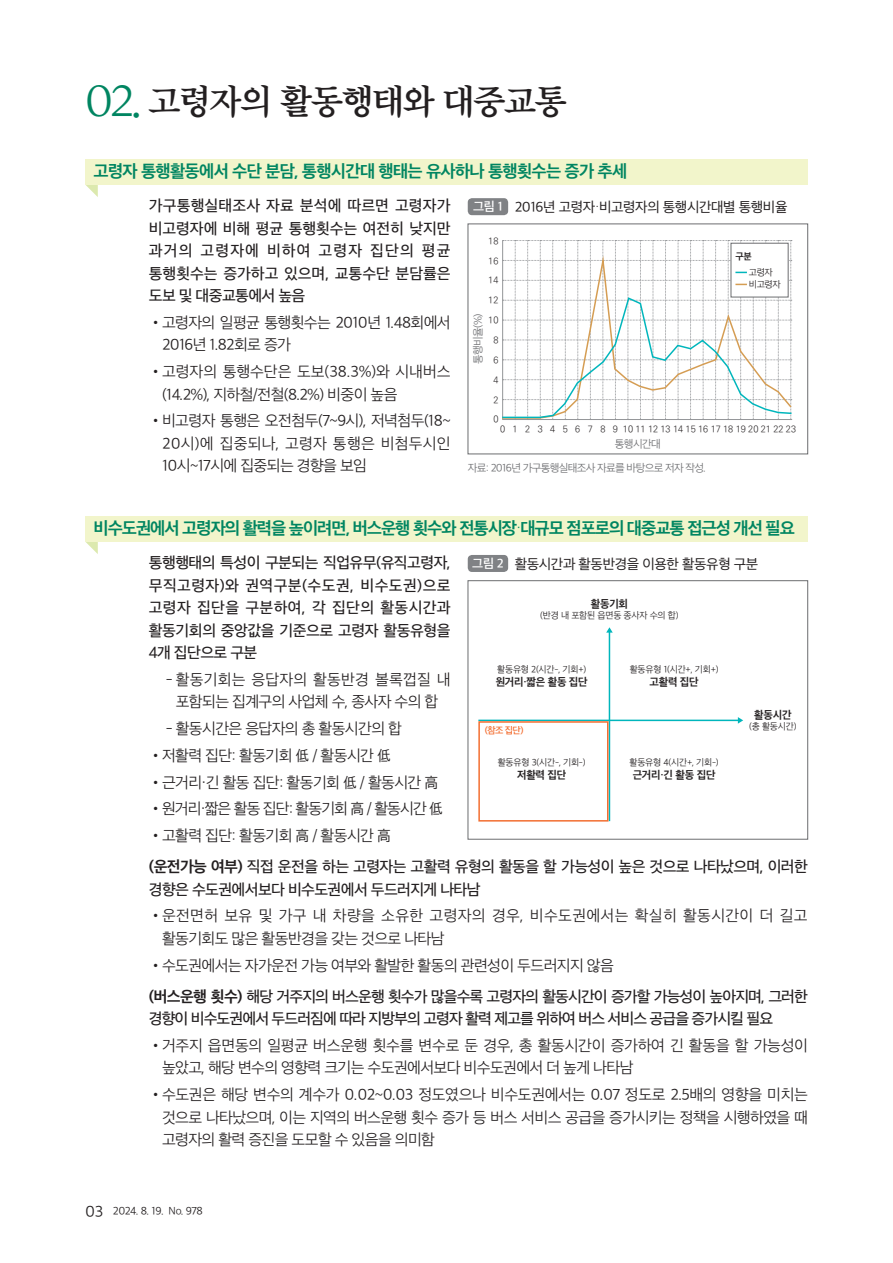
<style>
.page{position:relative;width:893px;height:1263px;background:#fff}
.page>*{position:absolute;margin:0;border:0;box-sizing:border-box;transform-origin:0 0}
.t1{font:34.5px "SD Myeongjo Neoa e Sm";letter-spacing:-.05em;color:#231f20}
.t2{font:16.5px "SD Gothic Neoa g Bd";letter-spacing:-.06em;color:#008561}
.t3{font:16.5px "SD Gothic Neoa g Bd";letter-spacing:-.04em;color:#008561}
.t4{font:15px/22.5px "SD Gothic Neoa c Lt";letter-spacing:-.04em;color:#231f20;text-align:justify}
.t5{font:15px/22.5px "SD Gothic Neoa e Md";letter-spacing:-.04em;color:#231f20;text-align:justify}
.t6{font:15px/22.5px "SD Gothic Neoa e Md";letter-spacing:-.06em;color:#231f20}
.t7{font:15px/22.5px "SD Gothic Neoa c Lt";letter-spacing:-.02em;color:#231f20}
.t8{font:15px/22.5px "SD Gothic Neoa c Lt";letter-spacing:.02em;color:#231f20}
.t9{font:15px/22.5px "SD Gothic Neoa c Lt";color:#231f20}
.t10{font:15px/22.5px "SD Gothic Neoa c Lt";letter-spacing:.015em;color:#231f20;text-align:center}
.t11{font:15px "SD Gothic Neoa c Lt";letter-spacing:-.06em;color:#231f20}
.t12{font:13.5px "SD Gothic Neoa d Rg";letter-spacing:-.025em;color:#231f20}
.t13{font:10.5px "SD Gothic Neoa c Lt";letter-spacing:-.06em;color:#6c6d70}
.t14{font:10.5px "SD Gothic Neoa g Bd";letter-spacing:-.02em;color:#231f20}
.t15{font:10.5px "SD Gothic Neoa c Lt";letter-spacing:-.035em;color:#231f20}
.t16{font:9px/12px "SD Gothic Neoa c Lt";letter-spacing:-.02em;color:#231f20}
.t17{font:9px "Ko Pub World Dotum PL";color:#231f20}
.t18{font:9px "SD Gothic Neoa f Sm";color:#f36e31}
.t19{font:9px "SD Gothic Neoa g Bd";color:#231f20}
.s1{font-family:"SD Myeongjo Neoa b Lt";font-size:45px;color:#008561}
.s2{font-family:"SD Gothic Neoa f Sm";font-size:12px;color:#fff}
.s3{font-family:"Ko Pub World Dotum";font-weight:300}
.s4{font-family:"SD Gothic Neoa g Bd"}
.s5{font-size:15px}
</style>
<div class="page">
<svg style="left:85px;top:184px;width:13px;height:13px"></svg>
<div style="left:85px;top:159px;width:723px;height:25px;background:#f2f5cb"></div>
<svg style="left:85px;top:541px;width:13px;height:13px"></svg>
<div style="left:85px;top:516px;width:723px;height:25px;background:#f2f5cb"></div>
<div style="left:468px;top:198px;width:40px;height:17px;background:#808285;border-radius:4px"></div>
<svg style="left:502px;top:240px;width:291px;height:180px"></svg>
<div style="left:468px;top:580px;width:340px;height:259px;border:1px solid #6c6d70"></div>
<div style="left:468px;top:555px;width:40px;height:17px;background:#808285;border-radius:4px"></div>
<hr style="left:478px;top:720px;width:262px;height:1px;background:#00b6bc">
<hr style="left:609px;top:630px;width:1px;height:191px;background:#00b6bc">
<svg style="left:738px;top:717px;width:5px;height:7px"></svg>
<svg style="left:606px;top:627px;width:7px;height:6px"></svg>
<div style="left:478px;top:721px;width:130px;height:100px;border:2px solid #f36e31"></div>
<h1 class="t1" style="left:85px;top:84px;width:483px"><span class="s1">02.</span> 고령자의 활동행태와 대중교통</h1>
<p class="t3" style="left:94px;top:163px;width:535px">고령자 통행활동에서 수단 분담, 통행시간대 행태는 유사하나 통행횟수는 증가 추세</p>
<p class="t5" style="left:149px;top:194px;width:303px">가구통행실태조사 자료 분석에 따르면 고령자가 비고령자에 비해 평균 통행횟수는 여전히 낮지만 과거의 고령자에 비하여 고령자 집단의 평균 통행횟수는 증가하고 있으며, 교통수단 분담률은 도보 및 대중교통에서 높음</p>
<p class="t4" style="left:162px;top:311px;width:290px;text-indent:-13px">•고령자의 일평균 통행횟수는 2010년 1.48회에서<br>2016년 1.82회로 증가</p>
<p class="t9" style="left:162px;top:360px;width:290px;text-indent:-13px">•고령자의 통행수단은 도보(38.3%)와 시내버스 (14.2%), 지하철/전철(8.2%) 비중이 높음</p>
<p class="t4" style="left:162px;top:410px;width:290px;text-indent:-13px">•비고령자 통행은 오전첨두(7~9시), 저녁첨두(18~ 20시)에 집중되나, 고령자 통행은 비첨두시인 10시~17시에 집중되는 경향을 보임</p>
<p class="t12" style="left:473px;top:200px;width:316px"><span class="s2">그림 1</span> 2016년 고령자<span class="s3">·</span>비고령자의 통행시간대별 통행비율</p>
<p class="t17" style="left:488px;top:235px;width:12px">18</p>
<p class="t17" style="left:488px;top:254px;width:12px">16</p>
<p class="t17" style="left:488px;top:274px;width:12px">14</p>
<p class="t17" style="left:488px;top:294px;width:12px">12</p>
<p class="t17" style="left:488px;top:314px;width:12px">10</p>
<p class="t17" style="left:493px;top:334px;width:7px">8</p>
<p class="t17" style="left:493px;top:354px;width:7px">6</p>
<p class="t17" style="left:493px;top:374px;width:7px">4</p>
<p class="t17" style="left:493px;top:393px;width:7px">2</p>
<p class="t17" style="left:493px;top:413px;width:7px">0</p>
<p class="t19" style="left:735px;top:251px;width:18px">구분</p>
<p class="t16" style="left:749px;top:266px;width:34px">고령자 비고령자</p>
<p class="t13" style="left:473px;top:364px;width:52px;rotate:-90deg">통행비율(%)</p>
<p class="t17" style="left:500px;top:423px;width:297px">0 1 2 3 4 5 6 7 8 9 1011121314151617181920212223</p>
<p class="t13" style="left:615px;top:439px;width:47px">통행시간대</p>
<p class="t13" style="left:468px;top:463px;width:240px">자료: 2016년 가구통행실태조사 자료를 바탕으로 저자 작성.</p>
<p class="t2" style="left:94px;top:520px;width:703px">비수도권에서 고령자의 활력을 높이려면, 버스운행 횟수와 전통시장<span class="s3">·</span>대규모 점포로의 대중교통 접근성 개선 필요</p>
<p class="t5" style="left:149px;top:551px;width:304px">통행행태의 특성이 구분되는 직업유무(유직고령자, 무직고령자)와 권역구분(수도권, 비수도권)으로 고령자 집단을 구분하여, 각 집단의 활동시간과 활동기회의 중앙값을 기준으로 고령자 활동유형을 4개 집단으로 구분</p>
<p class="t10" style="left:166px;top:668px;width:286px">- 활동기회는 응답자의 활동반경 볼록껍질 내 포함되는 집계구의 사업체 수, 종사자 수의 합</p>
<p class="t4" style="left:166px;top:717px;width:238px">- 활동시간은 응답자의 총 활동시간의 합</p>
<p class="t4" style="left:149px;top:744px;width:243px">•저활력 집단: 활동기회 低 / 활동시간 低</p>
<p class="t4" style="left:149px;top:771px;width:291px">•근거리·긴 활동 집단: 활동기회 低 / 활동시간 高</p>
<p class="t11" style="left:149px;top:801px;width:296px">•원거리·짧은 활동 집단: 활동기회 高 / 활동시간 低</p>
<p class="t4" style="left:149px;top:824px;width:243px">•고활력 집단: 활동기회 高 / 활동시간 高</p>
<p class="t5" style="left:149px;top:855px;width:661px"><span class="s4">(운전가능 여부)</span> 직접 운전을 하는 고령자는 고활력 유형의 활동을 할 가능성이 높은 것으로 나타났으며, 이러한 경향은 수도권에서보다 비수도권에서 두드러지게 나타남</p>
<p class="t8" style="left:162px;top:905px;width:647px;text-indent:-13px">•운전면허 보유 및 가구 내 차량을 소유한 고령자의 경우, 비수도권에서는 확실히 활동시간이 더 길고 활동기회도 많은 활동반경을 갖는 것으로 나타남</p>
<p class="t4" style="left:149px;top:954px;width:466px">•수도권에서는 자가운전 가능 여부와 활발한 활동의 관련성이 두드러지지 않음</p>
<p class="t6" style="left:149px;top:985px;width:661px"><span class="s4">(버스운행 횟수)</span> 해당 거주지의 버스운행 횟수가 많을수록 고령자의 활동시간이 증가할 가능성이 높아지며, 그러한 경향이 비수도권에서 두드러짐에 따라 지방부의 고령자 활력 제고를 위하여 버스 서비스 공급을 증가시킬 필요</p>
<p class="t7" style="left:162px;top:1034px;width:648px;text-indent:-13px">•거주지 읍면동의 일평균 버스운행 횟수를 변수로 둔 경우, 총 활동시간이 증가하여 긴 활동을 할 가능성이 높았고, 해당 변수의 영향력 크기는 수도권에서보다 비수도권에서 더 높게 나타남</p>
<p class="t4" style="left:162px;top:1083px;width:647px;text-indent:-13px">•수도권은 해당 변수의 계수가 0.02~0.03 정도였으나 비수도권에서는 0.07 정도로 2.5배의 영향을 미치는 것으로 나타났으며, 이는 지역의 버스운행 횟수 증가 등 버스 서비스 공급을 증가시키는 정책을 시행하였을 때 고령자의 활력 증진을 도모할 수 있음을 의미함</p>
<p class="t12" style="left:472px;top:557px;width:288px"><span class="s2">그림 2</span> 활동시간과 활동반경을 이용한 활동유형 구분</p>
<p class="t14" style="left:591px;top:598px;width:39px">활동기회</p>
<p class="t16" style="left:540px;top:609px;width:140px">(반경 내 포함된 읍면동 종사자 수의 합)</p>
<p class="t16" style="left:497px;top:663px;width:91px">활동유형 2(시간-, 기회+)</p>
<p class="t14" style="left:496px;top:676px;width:94px">원거리·짧은 활동 집단</p>
<p class="t16" style="left:630px;top:663px;width:90px">활동유형 1(시간+, 기회+)</p>
<p class="t14" style="left:649px;top:676px;width:51px">고활력 집단</p>
<p class="t14" style="left:754px;top:710px;width:39px">활동시간</p>
<p class="t16" style="left:749px;top:720px;width:49px">(총 활동시간)</p>
<p class="t18" style="left:485px;top:726px;width:40px">(참조 집단)</p>
<p class="t16" style="left:498px;top:756px;width:89px">활동유형 3(시간-, 기회-)</p>
<p class="t14" style="left:517px;top:769px;width:51px">저활력 집단</p>
<p class="t16" style="left:629px;top:756px;width:91px">활동유형 4(시간+, 기회-)</p>
<p class="t14" style="left:633px;top:769px;width:84px">근거리·긴 활동 집단</p>
<p class="t15" style="left:85px;top:1206px;width:119px"><span class="s5">03</span> 2024. 8. 19. No. 978</p>
</div>
